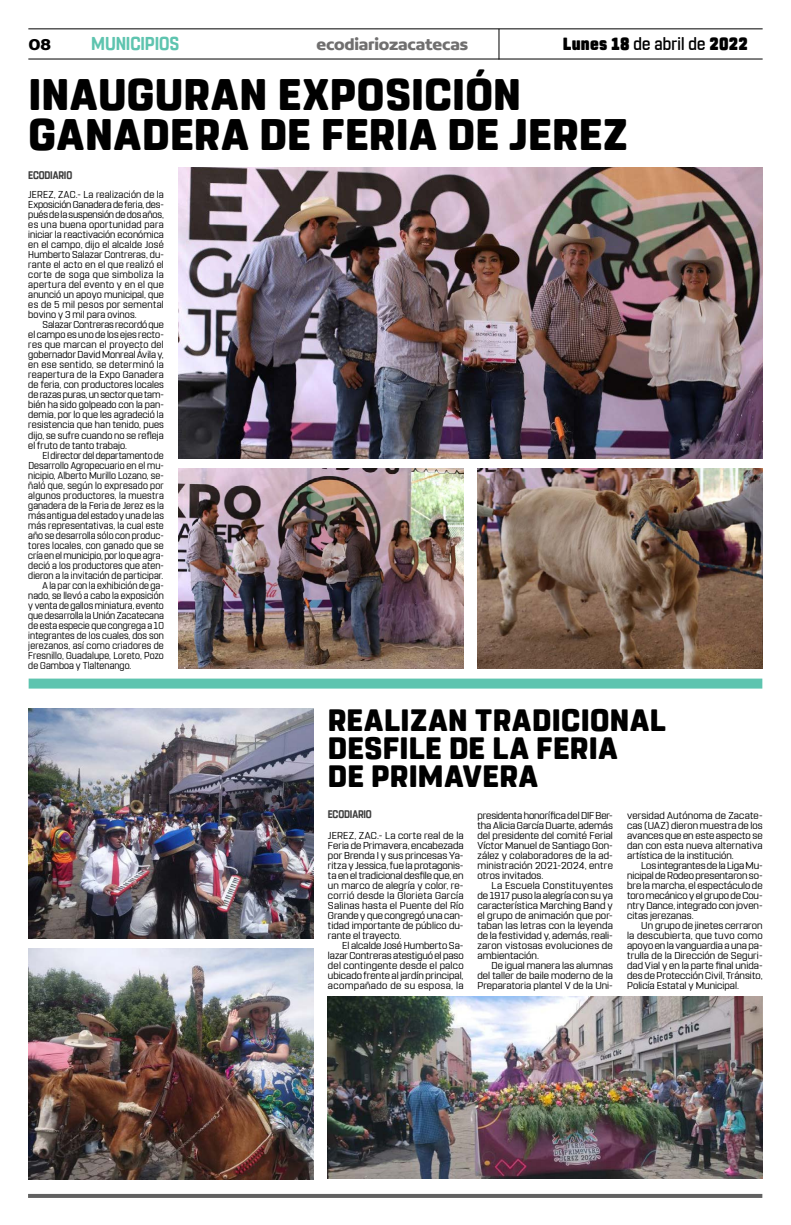
<style>
.page{position:relative;width:791px;height:1225px;background:#fff}
.page>*{position:absolute;margin:0;border:0;box-sizing:border-box;transform-origin:0 0}
.t1{font:800 44px/40px "Rohn Rounded";letter-spacing:.01em;color:#000}
.t2{font:800 30.8px/28px "Rohn Rounded";letter-spacing:.015em;color:#000}
.t3{font:700 18.6px "Rohn Rounded";letter-spacing:-.01em;color:#5ec4af;scale:.91 1}
.t4{font:900 17.6px "Rohn Rounded";letter-spacing:.02em;color:#000;scale:.91 1}
.t5{font:700 16.9px "Concord";letter-spacing:-.01em;color:#706f6f}
.t6{font:700 16.9px "Concord";color:#000}
.t7{font:700 11px "Rohn Rounded";letter-spacing:-.015em;color:#3d3d3d;scale:.87 1}
.t8{font:10px/10px "Rohn Rounded";letter-spacing:.005em;color:#000;text-align:justify}
.t9{font:10px "Rohn Rounded";letter-spacing:.005em;color:#000;scale:.96 1}
.t10{font:10px/10px "Rohn Rounded";letter-spacing:.005em;color:#000;text-align:justify;scale:1.04 1}
.t11{font:10px "Rohn Rounded";letter-spacing:.025em;color:#000;scale:.96 1}
.s1{font-weight:500}
</style>
<div class="page">
<hr style="left:28px;top:28px;width:735px;height:1px;background:#000">
<hr style="left:28px;top:59px;width:735px;height:1px;background:#000">
<hr style="left:498px;top:29px;width:1px;height:31px;background:#000">
<hr style="left:28px;top:1194px;width:734px;height:4px;background:#616161">
<img style="left:178px;top:167px;width:585px;height:291px">
<img style="left:477px;top:468px;width:286px;height:200px">
<img style="left:178px;top:468px;width:285px;height:200px">
<div style="left:29px;top:678px;width:733px;height:10px;background:#5ec4af"></div>
<img style="left:328px;top:996px;width:434px;height:182px">
<img style="left:28px;top:708px;width:286px;height:230px">
<img style="left:29px;top:948px;width:285px;height:231px">
<h3 class="t6" style="left:28px;top:34px;width:24px">08</h3>
<h3 class="t3" style="left:91px;top:32px;width:98px">MUNICIPIOS</h3>
<h3 class="t5" style="left:316px;top:34px;width:153px">ecodiariozacatecas</h3>
<h3 class="t4" style="left:563px;top:33px;width:205px">Lunes 18 <span class="s1">de abril de</span> 2022</h3>
<h1 class="t1" style="left:28px;top:75px;width:601px">INAUGURAN EXPOSICIÓN<br>GANADERA DE FERIA DE JEREZ</h1>
<p class="t7" style="left:28px;top:168px;width:52px">ECODIARIO</p>
<p class="t8" style="left:28px;top:190px;width:137px">JEREZ, ZAC.- La realización de la Exposición Ganadera de feria, des&shy;pués de la suspensión de dos años, es una buena oportunidad para iniciar la reactivación económica en el campo, dijo el alcalde José Humberto Salazar Contreras, du&shy;rante el acto en el que realizó el corte de soga que simboliza la apertura del evento y en el que anunció un apoyo municipal, que es de 5 mil pesos por semental bovino y 3 mil para ovinos.</p>
<p class="t8" style="left:28px;top:320px;width:137px;text-indent:14px">Salazar Contreras recordó que el campo es uno de los ejes recto&shy;res que marcan el proyecto del gobernador David Monreal Ávila y, en ese sentido, se determinó la reapertura de la Expo Ganadera de feria, con productores locales de razas puras, un sector que tam&shy;bién ha sido golpeado con la pan&shy;demia, por lo que les agradeció la resistencia que han tenido, pues dijo, se sufre cuando no se refleja el fruto de tanto trabajo.</p>
<p class="t9" style="left:42px;top:449px;width:128px">El director del departamento de</p>
<p class="t9" style="left:28px;top:459px;width:143px">Desarrollo Agropecuario en el mu-</p>
<p class="t9" style="left:28px;top:469px;width:143px">nicipio, Alberto Murillo Lozano, se-</p>
<p class="t9" style="left:28px;top:479px;width:143px">ñaló que, según lo expresado por</p>
<p class="t11" style="left:28px;top:489px;width:143px">algunos productores, la muestra</p>
<p class="t9" style="left:28px;top:499px;width:143px">ganadera de la Feria de Jerez es la</p>
<p class="t9" style="left:28px;top:509px;width:143px">más antigua del estado y una de las</p>
<p class="t9" style="left:28px;top:519px;width:143px">más representativas, la cual este</p>
<p class="t9" style="left:28px;top:529px;width:143px">año se desarrolla sólo con produc-</p>
<p class="t9" style="left:28px;top:539px;width:143px">tores locales, con ganado que se</p>
<p class="t9" style="left:28px;top:549px;width:143px">cría en el municipio, por lo que agra-</p>
<p class="t9" style="left:28px;top:559px;width:143px">deció a los productores que aten-</p>
<p class="t9" style="left:28px;top:569px;width:142px">dieron a la invitación de participar.</p>
<p class="t9" style="left:42px;top:579px;width:128px">A la par con la exhibición de ga-</p>
<p class="t9" style="left:28px;top:589px;width:143px">nado, se llevó a cabo la exposición</p>
<p class="t9" style="left:28px;top:599px;width:143px">y venta de gallos miniatura, evento</p>
<p class="t9" style="left:28px;top:609px;width:143px">que desarrolla la Unión Zacatecana</p>
<p class="t9" style="left:28px;top:619px;width:143px">de esta especie que congrega a 10</p>
<p class="t9" style="left:28px;top:629px;width:143px">integrantes de los cuales, dos son</p>
<p class="t9" style="left:28px;top:639px;width:143px">jerezanos, así como criadores de</p>
<p class="t9" style="left:28px;top:649px;width:143px">Fresnillo, Guadalupe, Loreto, Pozo</p>
<p class="t9" style="left:28px;top:659px;width:109px">de Gamboa y Tlaltenango.</p>
<h2 class="t2" style="left:328px;top:706px;width:339px">REALIZAN TRADICIONAL<br>DESFILE DE LA FERIA<br>DE PRIMAVERA</h2>
<p class="t8" style="left:477px;top:810px;width:137px">presidenta honorífica del DIF Ber&shy;tha Alicia García Duarte, además del presidente del comité Ferial Víctor Manuel de Santiago Gon&shy;zález y colaboradores de la ad&shy;ministración 2021-2024, entre otros invitados.</p>
<p class="t10" style="left:477px;top:880px;width:132px;text-indent:14px">La Escuela Constituyentes de 1917 puso la alegría con su ya característica Marching Band y el grupo de animación que por&shy;taban las letras con la leyenda de la festividad y, además, reali&shy;zaron vistosas evoluciones de ambientación.</p>
<p class="t8" style="left:477px;top:960px;width:137px;text-indent:14px">De igual manera las alumnas del taller de baile moderno de la Preparatoria plantel V de la Uni-</p>
<p class="t7" style="left:328px;top:808px;width:52px">ECODIARIO</p>
<p class="t8" style="left:627px;top:810px;width:137px">versidad Autónoma de Zacate&shy;cas (UAZ) dieron muestra de los avances que en este aspecto se dan con esta nueva alternativa artística de la institución.</p>
<p class="t8" style="left:627px;top:860px;width:137px;text-indent:14px">Los integrantes de la Liga Mu&shy;nicipal de Rodeo presentaron so&shy;bre la marcha, el espectáculo de toro mecánico y el grupo de Cou&shy;ntry Dance, integrado con joven&shy;citas jerezanas.</p>
<p class="t8" style="left:627px;top:920px;width:137px;text-indent:14px">Un grupo de jinetes cerraron la descubierta, que tuvo como apoyo en la vanguardia a una pa&shy;trulla de la Dirección de Seguri&shy;dad Vial y en la parte final unida&shy;des de Protección Civil, Tránsito, Policía Estatal y Municipal.</p>
<p class="t8" style="left:328px;top:830px;width:137px">JEREZ, ZAC.- La corte real de la Feria de Primavera, encabezada por Brenda I y sus princesas Ya&shy;ritza y Jessica, fue la protagonis&shy;ta en el tradicional desfile que, en un marco de alegría y color, re&shy;corrió desde la Glorieta García Salinas hasta el Puente del Río Grande y que congregó una can&shy;tidad importante de público du&shy;rante el trayecto.</p>
<p class="t8" style="left:328px;top:940px;width:137px;text-indent:14px">El alcalde José Humberto Sa&shy;lazar Contreras atestiguó el paso del contingente desde el palco ubicado frente al jardín principal, acompañado de su esposa, la</p>
</div>
